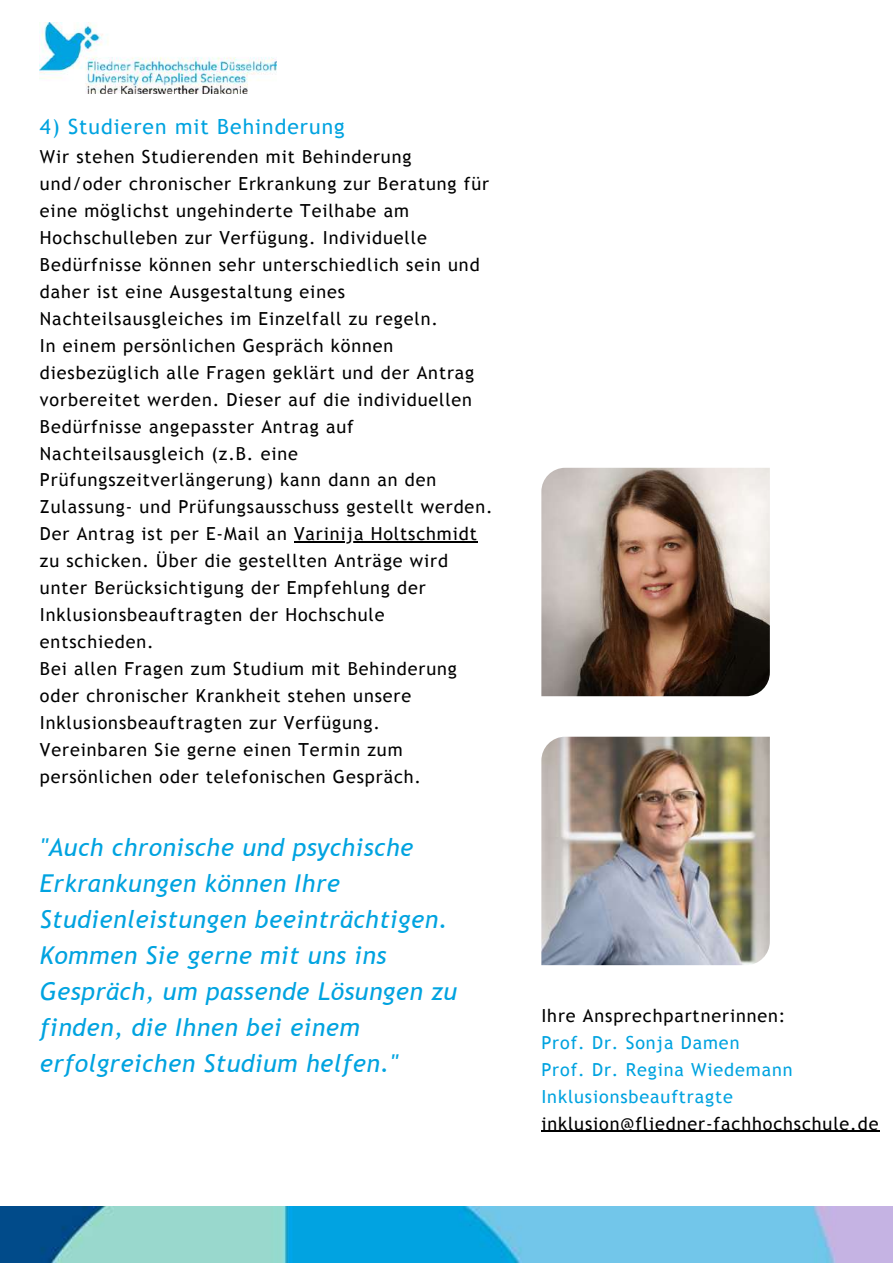
<style>
.page{position:relative;width:893px;height:1264px;background:#fff}
.page>*{position:absolute;margin:0;border:0;box-sizing:border-box;transform-origin:0 0}
.t1{font:italic 24.6px/36px "Trebuchet MS";letter-spacing:.02em;color:#00a3e0}
.t2{font:21px "Trebuchet MS";letter-spacing:.05em;color:#00a3e0}
.t3{font:18px/27px "Trebuchet MS";letter-spacing:.05em;color:#000}
.t4{font:18px/27px "Trebuchet MS";letter-spacing:.05em;color:#00a3e0}
</style>
<div class="page">
<hr style="left:294px;top:541px;width:184px;height:1px;background:#000">
<hr style="left:541px;top:1130px;width:338px;height:1px;background:#000">
<img style="left:40px;top:22px;width:236px;height:71px">
<img style="left:0;top:1206px;width:892px;height:56px">
<img style="left:541px;top:736px;width:228px;height:229px">
<img style="left:541px;top:468px;width:228px;height:228px">
<p class="t2" style="left:40px;top:115px;width:306px">4) Studieren mit Behinderung</p>
<p class="t3" style="left:40px;top:143px;width:454px">Wir stehen Studierenden mit Behinderung und/oder chronischer Erkrankung zur Beratung für eine möglichst ungehinderte Teilhabe am Hochschulleben zur Verfügung. Individuelle Bedürfnisse können sehr unterschiedlich sein und daher ist eine Ausgestaltung eines Nachteilsausgleiches im Einzelfall zu regeln.<br>In einem persönlichen Gespräch können diesbezüglich alle Fragen geklärt und der Antrag vorbereitet werden. Dieser auf die individuellen Bedürfnisse angepasster Antrag auf Nachteilsausgleich (z.B. eine Prüfungszeitverlängerung) kann dann an den Zulassung- und Prüfungsausschuss gestellt werden.<br>Der Antrag ist per E-Mail an Varinija Holtschmidt zu schicken. Über die gestellten Anträge wird unter Berücksichtigung der Empfehlung der Inklusionsbeauftragten der Hochschule entschieden.<br>Bei allen Fragen zum Studium mit Behinderung oder chronischer Krankheit stehen unsere Inklusionsbeauftragten zur Verfügung.<br>Vereinbaren Sie gerne einen Termin zum persönlichen oder telefonischen Gespräch.</p>
<h1 class="t1" style="left:40px;top:829px;width:418px">"Auch chronische und psychische<br>Erkrankungen können Ihre<br>Studienleistungen beeinträchtigen.<br>Kommen Sie gerne mit uns ins<br>Gespräch, um passende Lösungen zu finden, die Ihnen bei einem erfolgreichen Studium helfen."</h1>
<p class="t3" style="left:541px;top:1001px;width:246px">Ihre Ansprechpartnerinnen:</p>
<p class="t4" style="left:541px;top:1028px;width:253px">Prof. Dr. Sonja Damen<br>Prof. Dr. Regina Wiedemann<br>Inklusionsbeauftragte</p>
<p class="t3" style="left:541px;top:1109px;width:338px">inklusion@fliedner-fachhochschule.de</p>
</div>
